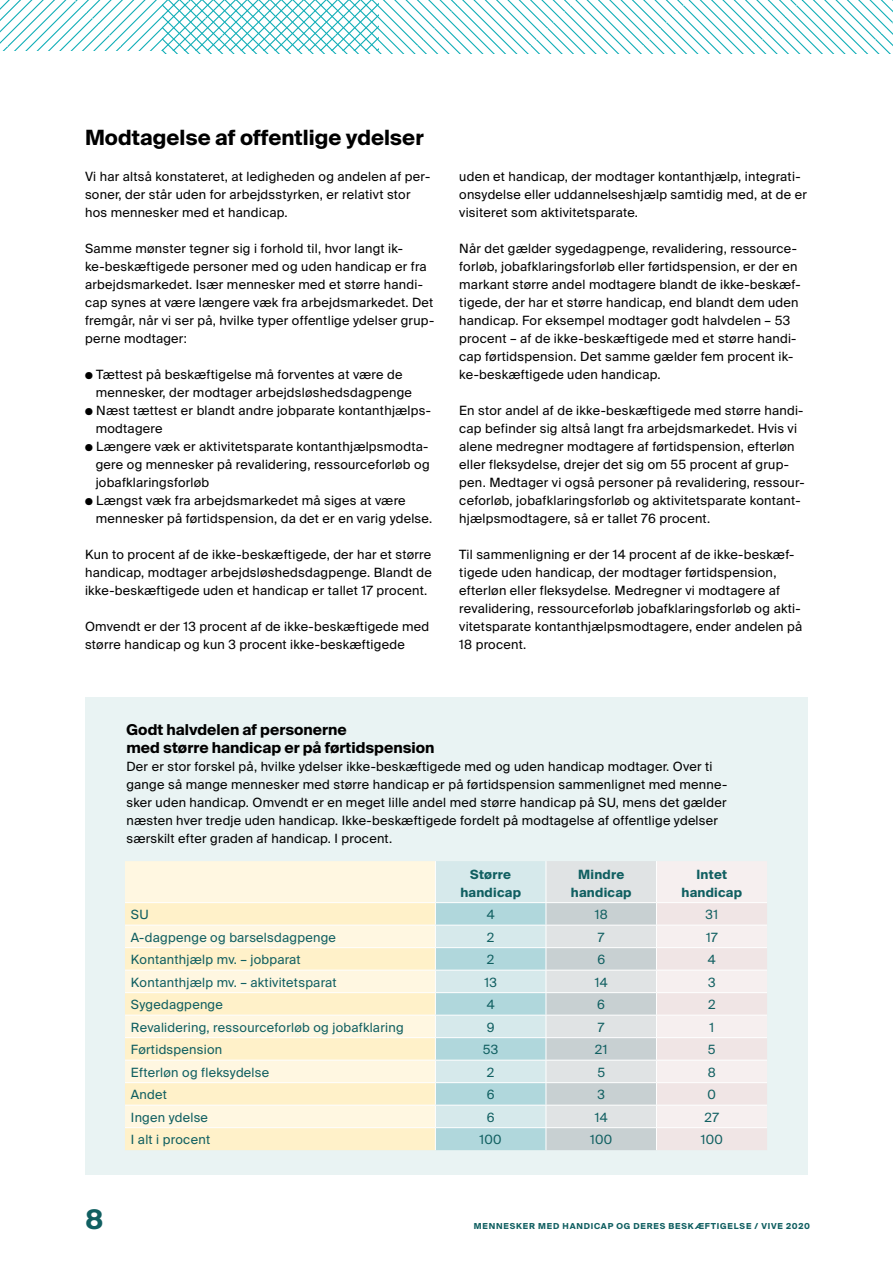
<style>
.page{position:relative;width:893px;height:1263px;background:#fff}
.page>*{position:absolute;margin:0;border:0;box-sizing:border-box;transform-origin:0 0}
.t1{font:700 27px "Suisse Intl";color:#105f61}
.t2{font:700 21px "Suisse Intl";color:#000}
.t3{font:700 15px/18px "Suisse Intl";color:#000}
.t4{font:12.75px/18px "Suisse Intl";letter-spacing:.02em;color:#000}
.t5{font:12.75px "Suisse Intl";letter-spacing:.02em;color:#105f61}
.t6{font:700 12.75px/18px "Suisse Intl";letter-spacing:.02em;color:#105f61;text-align:center}
.t7{font:700 8.25px "Suisse Intl";letter-spacing:.1em;color:#105f61}
</style>
<div class="page">
<svg style="left:0;top:0;width:162px;height:51px"></svg>
<svg style="left:162px;top:0;width:731px;height:54px"></svg>
<div style="left:85px;top:697px;width:723px;height:478px;background:#e9f3f3"></div>
<div style="left:125px;top:861px;width:310px;height:41px;background:#fff7e1"></div>
<svg style="left:125px;top:903px;width:310px;height:247px;background:#fff3d4"></svg>
<hr style="left:125px;top:902px;width:310px;height:1px;background:#fff">
<hr style="left:125px;top:925px;width:310px;height:1px;background:#fff">
<hr style="left:125px;top:947px;width:310px;height:1px;background:#fff">
<hr style="left:125px;top:970px;width:310px;height:1px;background:#fff">
<hr style="left:125px;top:992px;width:310px;height:1px;background:#fff">
<hr style="left:125px;top:1015px;width:310px;height:1px;background:#fff">
<hr style="left:125px;top:1037px;width:310px;height:1px;background:#fff">
<hr style="left:125px;top:1060px;width:310px;height:1px;background:#fff">
<hr style="left:125px;top:1082px;width:310px;height:1px;background:#fff">
<hr style="left:125px;top:1105px;width:310px;height:1px;background:#fff">
<hr style="left:125px;top:1127px;width:310px;height:1px;background:#fff">
<svg style="left:435px;top:861px;width:332px;height:289px"></svg>
<h2 class="t2" style="left:85px;top:125px;width:340px">Modtagelse af offentlige ydelser</h2>
<p class="t4" style="left:85px;top:168px;width:347px">Vi har altså konstateret, at ledigheden og andelen af per&shy;soner, der står uden for arbejdsstyrken, er relativt stor hos mennesker med et handicap.</p>
<p class="t4" style="left:85px;top:240px;width:351px">Samme mønster tegner sig i forhold til, hvor langt ik&shy;ke-beskæftigede personer med og uden handicap er fra arbejdsmarkedet. Især mennesker med et større handi&shy;cap synes at være længere væk fra arbejdsmarkedet. Det fremgår, når vi ser på, hvilke typer offentlige ydelser grup&shy;perne modtager:</p>
<p class="t4" style="left:96px;top:366px;width:318px;text-indent:-11px">● Tættest på beskæftigelse må forventes at være de mennesker, der modtager arbejdsløshedsdagpenge</p>
<p class="t4" style="left:96px;top:402px;width:337px;text-indent:-11px">● Næst tættest er blandt andre jobparate kontanthjælps&shy;modtagere</p>
<p class="t4" style="left:96px;top:438px;width:335px;text-align:justify;text-indent:-11px">● Længere væk er aktivitetsparate kontanthjælpsmodta&shy;gere og mennesker på revalidering, ressourceforløb og jobafklaringsforløb</p>
<p class="t4" style="left:96px;top:492px;width:338px;text-indent:-11px">● Længst væk fra arbejdsmarkedet må siges at være mennesker på førtidspension, da det er en varig ydelse.</p>
<p class="t4" style="left:85px;top:546px;width:348px;text-align:justify">Kun to procent af de ikke-beskæftigede, der har et større handicap, modtager arbejdsløshedsdagpenge. Blandt de ikke-beskæftigede uden et handicap er tallet 17 procent.</p>
<p class="t4" style="left:85px;top:618px;width:346px">Omvendt er der 13 procent af de ikke-beskæftigede med større handicap og kun 3 procent ikke-beskæftigede</p>
<p class="t4" style="left:459px;top:168px;width:349px">uden et handicap, der modtager kontanthjælp, integrati&shy;onsydelse eller uddannelseshjælp samtidig med, at de er visiteret som aktivitetsparate.</p>
<p class="t4" style="left:459px;top:240px;width:343px">Når det gælder sygedagpenge, revalidering, ressource&shy;forløb, jobafklaringsforløb eller førtidspension, er der en markant større andel modtagere blandt de ikke-beskæf&shy;tigede, der har et større handicap, end blandt dem uden handicap. For eksempel modtager godt halvdelen – 53 procent – af de ikke-beskæftigede med et større handi&shy;cap førtidspension. Det samme gælder fem procent ik&shy;ke-beskæftigede uden handicap.</p>
<p class="t4" style="left:459px;top:402px;width:347px">En stor andel af de ikke-beskæftigede med større handi&shy;cap befinder sig altså langt fra arbejdsmarkedet. Hvis vi alene medregner modtagere af førtidspension, efterløn eller fleksydelse, drejer det sig om 55 procent af grup&shy;pen. Medtager vi også personer på revalidering, ressour&shy;ceforløb, jobafklaringsforløb og aktivitetsparate kontant&shy;hjælpsmodtagere, så er tallet 76 procent.</p>
<p class="t4" style="left:459px;top:546px;width:344px">Til sammenligning er der 14 procent af de ikke-beskæf&shy;tigede uden handicap, der modtager førtidspension, efterløn eller fleksydelse. Medregner vi modtagere af revalidering, ressourceforløb jobafklaringsforløb og akti&shy;vitetsparate kontanthjælpsmodtagere, ender andelen på 18 procent.</p>
<p class="t3" style="left:126px;top:720px;width:310px">Godt halvdelen af personerne<br>med større handicap er på førtidspension</p>
<p class="t4" style="left:126px;top:757px;width:602px">Der er stor forskel på, hvilke ydelser ikke-beskæftigede med og uden handicap modtager. Over ti gange så mange mennesker med større handicap er på førtidspension sammenlignet med menne&shy;sker uden handicap. Omvendt er en meget lille andel med større handicap på SU, mens det gælder næsten hver tredje uden handicap. Ikke-beskæftigede fordelt på modtagelse af offentlige ydelser særskilt efter graden af handicap. I procent.</p>
<p class="t6" style="left:460px;top:865px;width:62px">Større handicap</p>
<p class="t6" style="left:571px;top:865px;width:62px">Mindre handicap</p>
<p class="t6" style="left:681px;top:865px;width:62px">Intet handicap</p>
<h1 class="t1" style="left:85px;top:1203px;width:20px">8</h1>
<p class="t5" style="left:131px;top:907px;width:19px">SU</p>
<p class="t5" style="left:487px;top:907px;width:9px">4</p>
<p class="t5" style="left:595px;top:907px;width:14px">18</p>
<p class="t5" style="left:706px;top:907px;width:14px">31</p>
<p class="t5" style="left:131px;top:930px;width:206px">A-dagpenge og barselsdagpenge</p>
<p class="t5" style="left:487px;top:930px;width:9px">2</p>
<p class="t5" style="left:598px;top:930px;width:8px">7</p>
<p class="t5" style="left:706px;top:930px;width:13px">17</p>
<p class="t5" style="left:131px;top:952px;width:171px">Kontanthjælp mv. – jobparat</p>
<p class="t5" style="left:487px;top:952px;width:9px">2</p>
<p class="t5" style="left:597px;top:952px;width:9px">6</p>
<p class="t5" style="left:708px;top:952px;width:9px">4</p>
<p class="t5" style="left:131px;top:975px;width:207px">Kontanthjælp mv. – aktivitetsparat</p>
<p class="t5" style="left:484px;top:975px;width:14px">13</p>
<p class="t5" style="left:595px;top:975px;width:14px">14</p>
<p class="t5" style="left:708px;top:975px;width:9px">3</p>
<p class="t5" style="left:131px;top:997px;width:93px">Sygedagpenge</p>
<p class="t5" style="left:487px;top:997px;width:9px">4</p>
<p class="t5" style="left:597px;top:997px;width:9px">6</p>
<p class="t5" style="left:708px;top:997px;width:9px">2</p>
<p class="t5" style="left:131px;top:1020px;width:274px">Revalidering, ressourceforløb og jobafklaring</p>
<p class="t5" style="left:487px;top:1020px;width:9px">9</p>
<p class="t5" style="left:598px;top:1020px;width:8px">7</p>
<p class="t5" style="left:709px;top:1020px;width:6px">1</p>
<p class="t5" style="left:131px;top:1042px;width:93px">Førtidspension</p>
<p class="t5" style="left:483px;top:1042px;width:17px">53</p>
<p class="t5" style="left:595px;top:1042px;width:14px">21</p>
<p class="t5" style="left:708px;top:1042px;width:9px">5</p>
<p class="t5" style="left:131px;top:1065px;width:140px">Efterløn og fleksydelse</p>
<p class="t5" style="left:487px;top:1065px;width:9px">2</p>
<p class="t5" style="left:597px;top:1065px;width:9px">5</p>
<p class="t5" style="left:708px;top:1065px;width:9px">8</p>
<p class="t5" style="left:131px;top:1087px;width:38px">Andet</p>
<p class="t5" style="left:487px;top:1087px;width:9px">6</p>
<p class="t5" style="left:597px;top:1087px;width:9px">3</p>
<p class="t5" style="left:708px;top:1087px;width:10px">0</p>
<p class="t5" style="left:131px;top:1110px;width:79px">Ingen ydelse</p>
<p class="t5" style="left:487px;top:1110px;width:9px">6</p>
<p class="t5" style="left:595px;top:1110px;width:14px">14</p>
<p class="t5" style="left:705px;top:1110px;width:16px">27</p>
<p class="t5" style="left:131px;top:1132px;width:81px">I alt i procent</p>
<p class="t5" style="left:480px;top:1132px;width:24px">100</p>
<p class="t5" style="left:590px;top:1132px;width:24px">100</p>
<p class="t5" style="left:701px;top:1132px;width:24px">100</p>
<p class="t7" style="left:474px;top:1221px;width:338px">MENNESKER MED HANDICAP OG DERES BESKÆFTIGELSE / VIVE 2020</p>
</div>
